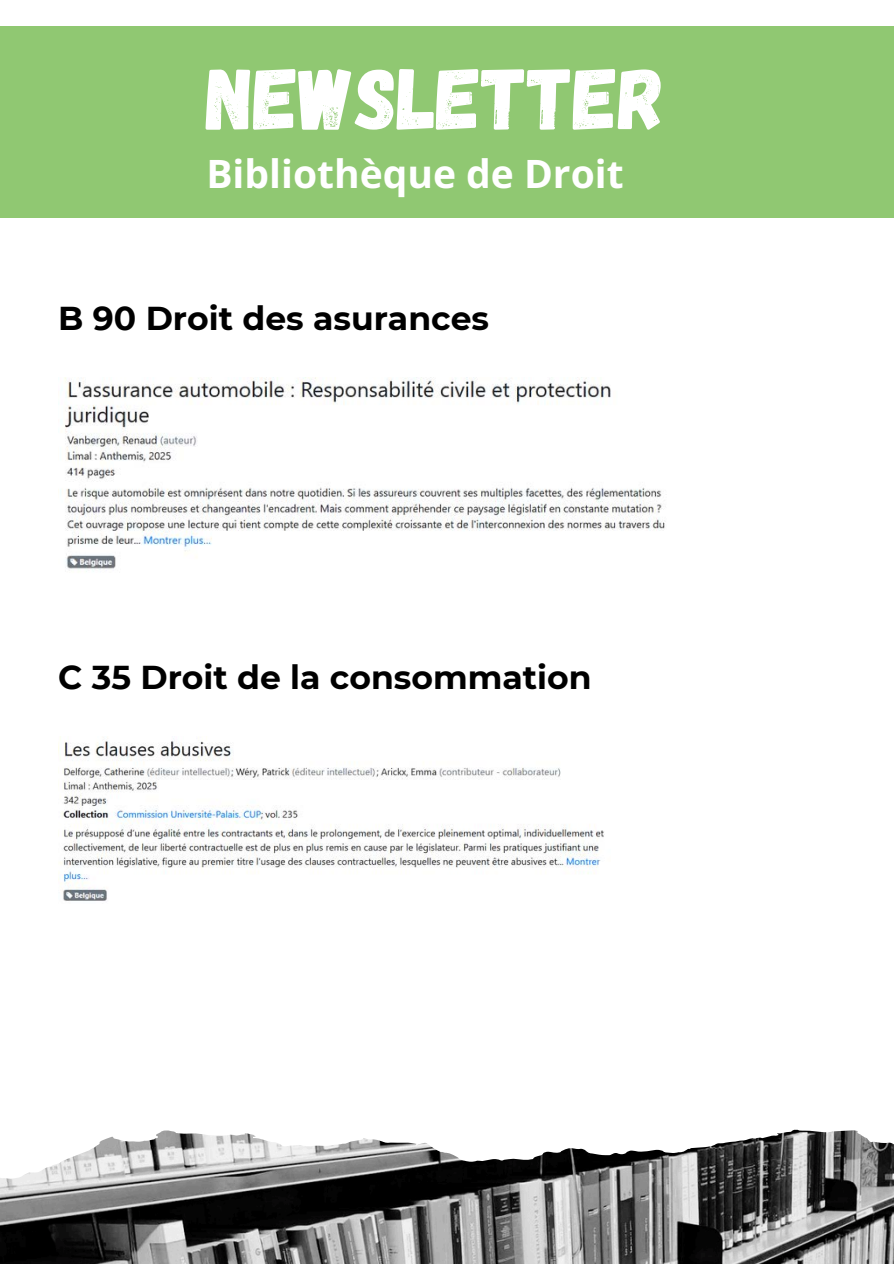
<style>
.page{position:relative;width:894px;height:1264px;background:#fff}
.page>*{position:absolute;margin:0;border:0;box-sizing:border-box;transform-origin:0 0}
.t1{font:87px "Gagalin";color:#fff}
.t2{font:700 39px "Open Sans";color:#fff}
.t3{font:700 33px "Montserrat";color:#000}
</style>
<div class="page">
<div style="left:0;top:26px;width:893px;height:192px;background:#90c872"></div>
<img style="left:0;top:1129px;width:893px;height:134px">
<img style="left:60px;top:377px;width:605px;height:195px">
<img style="left:58px;top:736px;width:546px;height:165px">
<h1 class="t1" style="left:206px;top:42px;width:461px">NEWSLETTER</h1>
<p class="t2" style="left:206px;top:147px;width:418px">Bibliothèque de Droit</p>
<p class="t3" style="left:58px;top:297px;width:432px">B 90 Droit des asurances</p>
<p class="t3" style="left:58px;top:656px;width:534px">C 35 Droit de la consommation</p>
</div>
